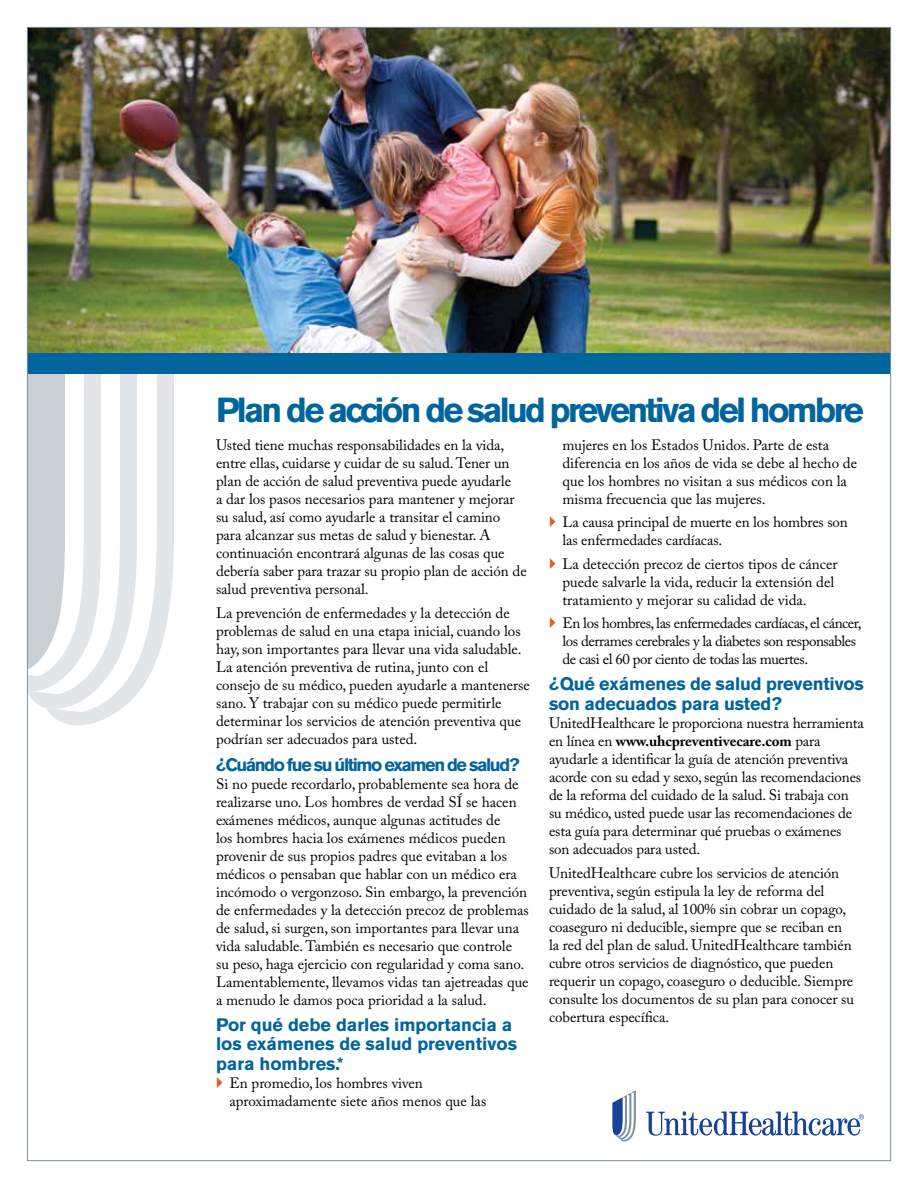
<style>
.page{position:relative;width:918px;height:1188px;background:#fff}
.page>*{position:absolute;margin:0;border:0;box-sizing:border-box;transform-origin:0 0}
.t1{font:700 34.5px "Akzidenz Grotesk BE";letter-spacing:-.08em;color:#00649d}
.t2{font:700 18px/19.5px "Akzidenz Grotesk BE";letter-spacing:-.01em;color:#00649d}
.t3{font:700 18px "Akzidenz Grotesk BE";letter-spacing:-.08em;color:#00649d}
.t4{font:15px/18px "Adobe Caslon Pro";letter-spacing:-.005em;color:#000}
.t5{font:15px/18px "Adobe Caslon Pro";letter-spacing:-.03em;color:#000}
.s1{font-weight:700}
</style>
<div class="page">
<img style="left:29px;top:29px;width:860px;height:324px">
<svg style="left:29px;top:374px;width:17px;height:334px;background:#cdd4d9"></svg>
<svg style="left:46px;top:374px;width:128px;height:351px"></svg>
<div style="left:27px;top:353px;width:864px;height:21px;background:#00649d"></div>
<svg style="left:646px;top:1111px;width:218px;height:25px"></svg>
<svg style="left:612px;top:1090px;width:24px;height:52px"></svg>
<h1 class="t1" style="left:216px;top:390px;width:650px">Plan de acción de salud preventiva del hombre</h1>
<p class="t4" style="left:216px;top:436px;width:312px">Usted tiene muchas responsabilidades en la vida, entre ellas, cuidarse y cuidar de su salud. Tener un plan de acción de salud preventiva puede ayudarle<br>a dar los pasos necesarios para mantener y mejorar su salud, así como ayudarle a transitar el camino para alcanzar sus metas de salud y bienestar. A continuación encontrará algunas de las cosas que debería saber para trazar su propio plan de acción de salud preventiva personal.</p>
<p class="t4" style="left:216px;top:604px;width:315px">La prevención de enfermedades y la detección de problemas de salud en una etapa inicial, cuando los hay, son importantes para llevar una vida saludable.<br>La atención preventiva de rutina, junto con el consejo de su médico, pueden ayudarle a mantenerse sano. Y trabajar con su médico puede permitirle determinar los servicios de atención preventiva que podrían ser adecuados para usted.</p>
<p class="t3" style="left:216px;top:754px;width:305px">¿Cuándo fue su último examen de salud?</p>
<p class="t4" style="left:216px;top:775px;width:314px">Si no puede recordarlo, probablemente sea hora de realizarse uno. Los hombres de verdad SÍ se hacen exámenes médicos, aunque algunas actitudes de<br>los hombres hacia los exámenes médicos pueden provenir de sus propios padres que evitaban a los médicos o pensaban que hablar con un médico era incómodo o vergonzoso. Sin embargo, la prevención de enfermedades y la detección precoz de problemas de salud, si surgen, son importantes para llevar una vida saludable. También es necesario que controle<br>su peso, haga ejercicio con regularidad y coma sano.<br>Lamentablemente, llevamos vidas tan ajetreadas que a menudo le damos poca prioridad a la salud.</p>
<p class="t2" style="left:216px;top:1015px;width:303px">Por qué debe darles importancia a los exámenes de salud preventivos para hombres.*</p>
<p class="t4" style="left:229px;top:1074px;width:258px">En promedio, los hombres viven aproximadamente siete años menos que las</p>
<p class="t4" style="left:562px;top:436px;width:296px">mujeres en los Estados Unidos. Parte de esta diferencia en los años de vida se debe al hecho de que los hombres no visitan a sus médicos con la misma frecuencia que las mujeres.</p>
<p class="t4" style="left:562px;top:513px;width:287px">La causa principal de muerte en los hombres son las enfermedades cardíacas.</p>
<p class="t4" style="left:562px;top:554px;width:277px">La detección precoz de ciertos tipos de cáncer puede salvarle la vida, reducir la extensión del tratamiento y mejorar su calidad de vida.</p>
<p class="t5" style="left:562px;top:614px;width:300px">En los hombres, las enfermedades cardíacas, el cáncer, los derrames cerebrales y la diabetes son responsables de casi el 60 por ciento de todas las muertes.</p>
<p class="t2" style="left:549px;top:674px;width:316px">¿Qué exámenes de salud preventivos son adecuados para usted?</p>
<p class="t4" style="left:549px;top:713px;width:317px">UnitedHealthcare le proporciona nuestra herramienta en línea en <span class="s1">www.uhcpreventivecare.com</span> para ayudarle a identificar la guía de atención preventiva acorde con su edad y sexo, según las recomendaciones de la reforma del cuidado de la salud. Si trabaja con su médico, usted puede usar las recomendaciones de esta guía para determinar qué pruebas o exámenes son adecuados para usted.</p>
<p class="t4" style="left:549px;top:864px;width:307px">UnitedHealthcare cubre los servicios de atención preventiva, según estipula la ley de reforma del cuidado de la salud, al 100% sin cobrar un copago, coaseguro ni deducible, siempre que se reciban en la red del plan de salud. UnitedHealthcare también cubre otros servicios de diagnóstico, que pueden requerir un copago, coaseguro o deducible. Siempre consulte los documentos de su plan para conocer su cobertura específica.</p>
</div>
